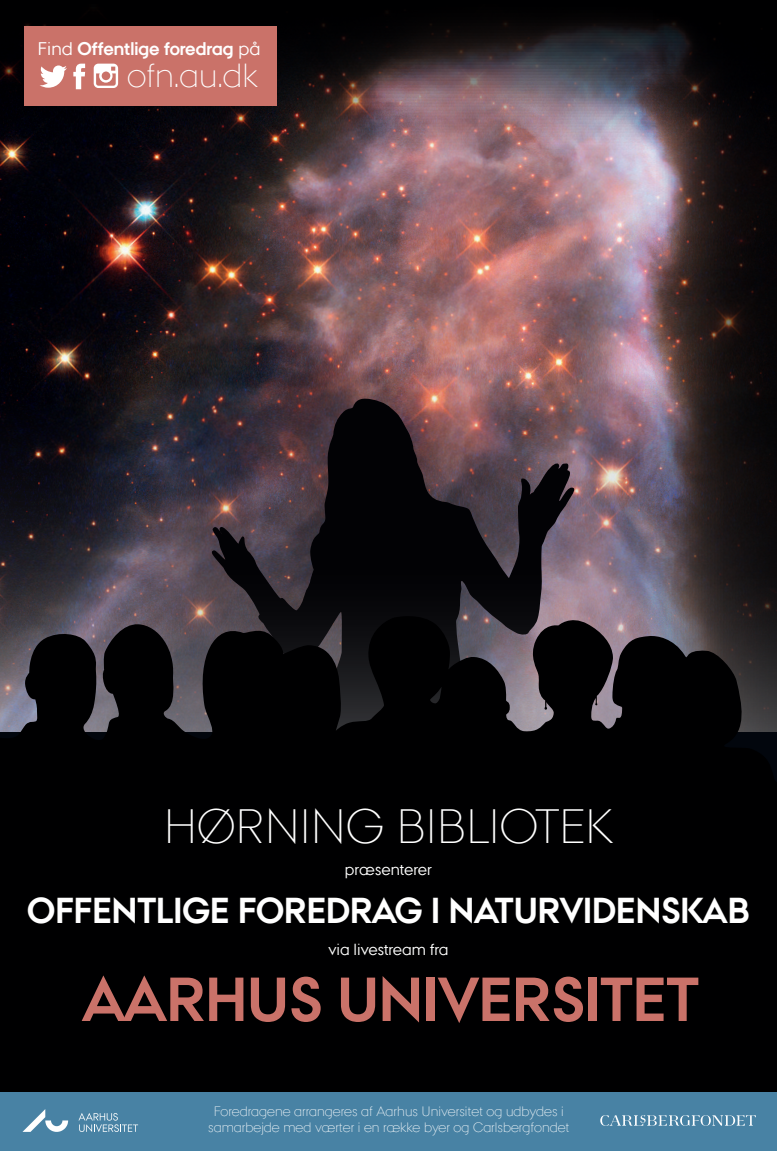
<style>
.page{position:relative;width:777px;height:1151px;background:#fff}
.page>*{position:absolute;margin:0;border:0;box-sizing:border-box;transform-origin:0 0}
.t1{font:700 61.96px "AU Passata";color:#ca7269}
.t2{font:300 48px "AU Passata";color:#fff}
.t3{font:300 35.88px "AU Passata";color:#fff}
.t4{font:300 33.28px "AU Passata";color:#fff}
.t5{font:700 18.28px "AU Passata";color:#fff}
.t6{font:16px "AU Passata";color:#fff}
.t7{font:300 13.6px/16.3px "AU Passata";color:#fff;text-align:center}
.s1{font-weight:400}
</style>
<div class="page">
<img style="left:0;top:0;width:777px;height:564px">
<div style="left:25px;top:26px;width:252px;height:79px;background:#ca7269"></div>
<svg style="left:73px;top:64px;width:12px;height:25px"></svg>
<svg style="left:40px;top:65px;width:27px;height:23px"></svg>
<svg style="left:94px;top:64px;width:24px;height:24px"></svg>
<svg style="left:211px;top:398px;width:365px;height:166px"></svg>
<svg style="left:0;top:564px;width:777px;height:48px"></svg>
<div style="left:0;top:812px;width:777px;height:286px;background:#000001"></div>
<svg style="left:0;top:612px;width:777px;height:200px;fill:#000001"></svg>
<div style="left:0;top:1093px;width:777px;height:58px;background:#4882a4"></div>
<svg style="left:600px;top:1115px;width:156px;height:11px"></svg>
<svg style="left:22px;top:1109px;width:46px;height:23px"></svg>
<svg style="left:78px;top:1113px;width:60px;height:19px"></svg>
<h3 class="t5" style="left:38px;top:38px;width:224px"><span class="s1">Find</span> Offentlige foredrag <span class="s1">på</span></h3>
<h3 class="t4" style="left:127px;top:56px;width:132px">ofn.au.dk</h3>
<h2 class="t2" style="left:164px;top:799px;width:451px">HØRNING BIBLIOTEK</h2>
<p class="t6" style="left:345px;top:860px;width:88px">præsenterer</p>
<h3 class="t3" style="left:27px;top:890px;width:724px">OFFENTLIGE FOREDRAG I NATURVIDENSKAB</h3>
<p class="t6" style="left:328px;top:940px;width:122px">via livestream fra</p>
<h1 class="t1" style="left:82px;top:963px;width:618px">AARHUS UNIVERSITET</h1>
<p class="t7" style="left:208px;top:1103px;width:363px">Foredragene arrangeres af Aarhus Universitet og udbydes i samarbejde med værter i en række byer og Carlsbergfondet</p>
</div>
